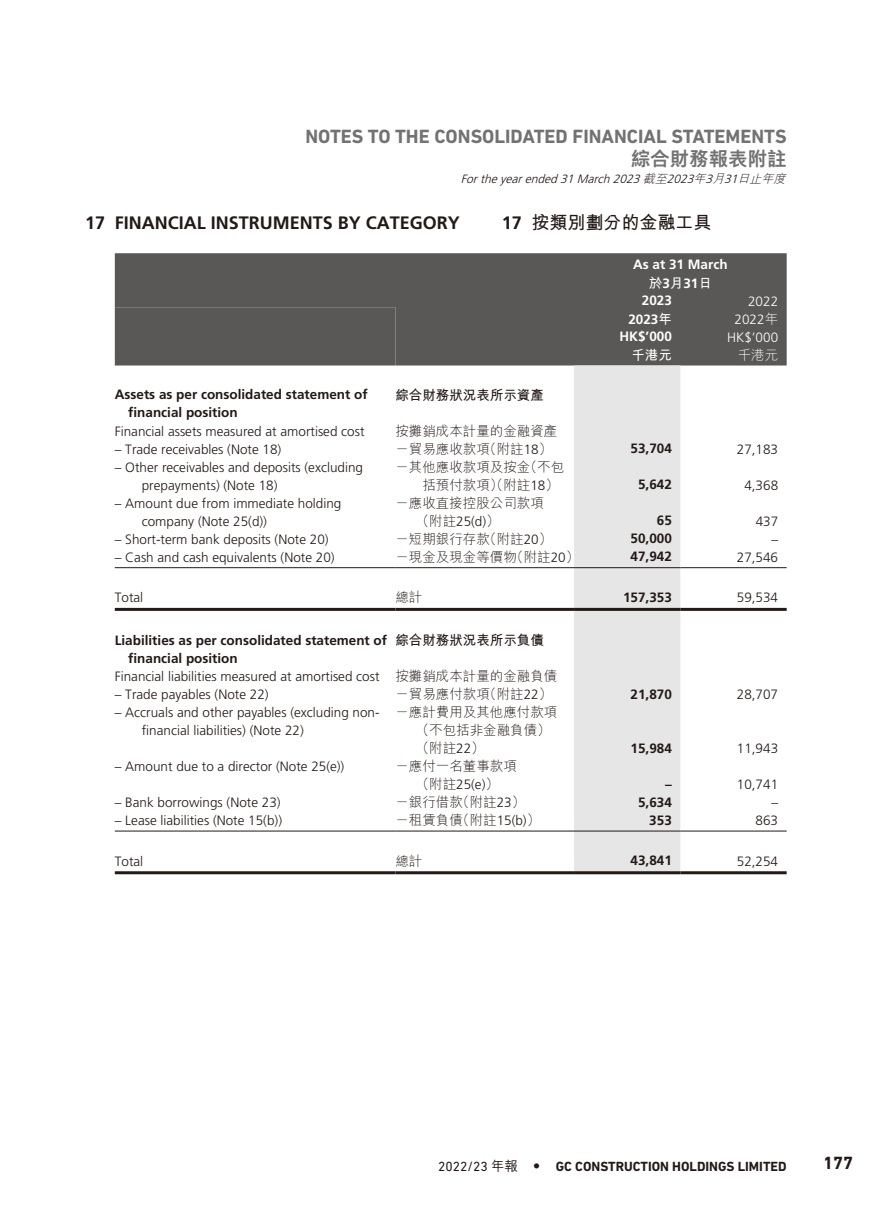
<style>
.page{position:relative;width:893px;height:1212px;background:#fff}
.page>*{position:absolute;margin:0;border:0;box-sizing:border-box;transform-origin:0 0}
.t1{font:700 19.5px "DIN Next LT Pro";color:#727272}
.t2{font:800 19.5px "M Hei HK";color:#727272}
.t3{font:700 18px "Frutiger LT Std";color:#231916}
.t4{font:700 18px "M Hei HK";color:#231916}
.t5{font:700 18px "DIN Next LT Pro";color:#231916}
.t6{font:300 13.5px/18px "Frutiger LT Std";color:#231916}
.t7{font:300 13.5px/18px "M Hei HK";color:#231916}
.t8{font:700 13.5px/18px "Frutiger LT Std";color:#231916}
.t9{font:700 13.5px "DIN Next LT Pro";color:#231916}
.t10{font:700 13.5px "Frutiger LT Std";color:#fff}
.t11{font:700 13.5px "M Hei HK";color:#231916}
.t12{font:300 13.5px "Frutiger LT Std";color:#fff}
.t13{font:700 13.5px "M Hei HK";color:#fff}
.t14{font:300 13.5px "M Hei HK";color:#fff}
.t15{font:italic 300 12px "Frutiger LT Std";color:#231916}
.s1{font-family:"M Hei HK"}
.s2{font-family:"Frutiger LT Std"}
.s3{font-weight:400}
.s4{font-family:"M Hei HK";font-weight:500}
.s5{font-family:"Futura Std";font-weight:300}
</style>
<div class="page">
<div style="left:115px;top:253px;width:672px;height:112px;background:#595857"></div>
<div style="left:115px;top:307px;width:280px;height:58px;background:#595857"></div>
<div style="left:574px;top:365px;width:106px;height:506px;background:#e6e6e7"></div>
<hr style="left:115px;top:567px;width:280px;height:1px;background:#231916">
<hr style="left:395px;top:567px;width:179px;height:1px;background:#231916">
<hr style="left:574px;top:567px;width:106px;height:1px;background:#231916">
<hr style="left:680px;top:567px;width:107px;height:1px;background:#231916">
<hr style="left:115px;top:608px;width:280px;height:3px;background:#231916">
<hr style="left:395px;top:608px;width:179px;height:3px;background:#231916">
<hr style="left:574px;top:608px;width:106px;height:3px;background:#231916">
<hr style="left:680px;top:608px;width:107px;height:3px;background:#231916">
<hr style="left:115px;top:831px;width:280px;height:1px;background:#231916">
<hr style="left:395px;top:831px;width:179px;height:1px;background:#231916">
<hr style="left:574px;top:831px;width:106px;height:1px;background:#231916">
<hr style="left:680px;top:831px;width:107px;height:1px;background:#231916">
<hr style="left:115px;top:871px;width:280px;height:3px;background:#231916">
<hr style="left:395px;top:871px;width:179px;height:3px;background:#231916">
<hr style="left:574px;top:871px;width:106px;height:3px;background:#231916">
<hr style="left:680px;top:871px;width:107px;height:3px;background:#231916">
<h1 class="t1" style="left:305px;top:124px;width:483px">NOTES TO THE CONSOLIDATED FINANCIAL STATEMENTS</h1>
<h1 class="t2" style="left:631px;top:149px;width:158px">綜合財務報表附註</h1>
<p class="t15" style="left:461px;top:172px;width:329px">Fortheyearended31March2023<span class="s1">截至</span>2023<span class="s1">年</span>3<span class="s1">月</span>31<span class="s1">日止年度</span></p>
<h2 class="t3" style="left:85px;top:212px;width:376px">17 FINANCIAL INSTRUMENTS BY CATEGORY</h2>
<h2 class="t4" style="left:502px;top:209px;width:211px"><span class="s2">17</span> 按類別劃分的金融工具</h2>
<p class="t10" style="left:633px;top:256px;width:96px">As at 31 March</p>
<p class="t13" style="left:649px;top:273px;width:65px">於<span class="s2">3</span>月<span class="s2">31</span>日</p>
<p class="t10" style="left:642px;top:292px;width:32px">2023</p>
<p class="t12" style="left:748px;top:293px;width:32px">2022</p>
<p class="t10" style="left:628px;top:311px;width:45px">2023<span class="s1">年</span></p>
<p class="t12" style="left:735px;top:311px;width:45px">2022<span class="s1">年</span></p>
<p class="t10" style="left:619px;top:328px;width:54px">HK$’000</p>
<p class="t12" style="left:727px;top:329px;width:53px">HK$’000</p>
<p class="t13" style="left:631px;top:345px;width:42px">千港元</p>
<p class="t14" style="left:738px;top:348px;width:42px">千港元</p>
<p class="t8" style="left:128px;top:386px;width:241px;text-indent:-13px">Assets as per consolidated statement of financial position</p>
<p class="t11" style="left:395px;top:385px;width:150px">綜合財務狀況表所示資產</p>
<p class="t6" style="left:115px;top:422px;width:251px">Financial assets measured at amortised cost</p>
<p class="t7" style="left:395px;top:422px;width:163px">按攤銷成本計量的金融資產</p>
<p class="t6" style="left:115px;top:440px;width:168px">– Trade receivables (Note 18)</p>
<p class="t7" style="left:395px;top:440px;width:158px">－貿易應收款項（附註<span class="s2">18</span>）</p>
<p class="t8" style="left:631px;top:440px;width:43px">53,704</p>
<p class="t6" style="left:737px;top:440px;width:43px">27,183</p>
<p class="t6" style="left:142px;top:458px;width:223px;text-indent:-27px">– Other receivables and deposits (excluding prepayments) (Note 18)</p>
<p class="t7" style="left:422px;top:458px;width:143px;text-indent:-27px">－其他應收款項及按金（不包括預付款項）（附註<span class="s2">18</span>）</p>
<p class="t8" style="left:638px;top:476px;width:35px">5,642</p>
<p class="t6" style="left:744px;top:476px;width:35px">4,368</p>
<p class="t6" style="left:142px;top:494px;width:201px;text-indent:-27px">– Amount due from immediate holding company (Note 25(d))</p>
<p class="t7" style="left:395px;top:494px;width:150px">－應收直接控股公司款項</p>
<p class="t6" style="left:416px;top:512px;width:86px"><span class="s1">（附註</span>25(d)<span class="s1">）</span></p>
<p class="t8" style="left:657px;top:512px;width:17px">65</p>
<p class="t6" style="left:756px;top:512px;width:24px">437</p>
<p class="t6" style="left:115px;top:530px;width:215px">– Short-term bank deposits (Note 20)</p>
<p class="t7" style="left:395px;top:530px;width:158px">－短期銀行存款（附註<span class="s2">20</span>）</p>
<p class="t8" style="left:631px;top:530px;width:43px">50,000</p>
<p class="t6" style="left:771px;top:530px;width:8px">–</p>
<p class="t6" style="left:115px;top:548px;width:221px">– Cash and cash equivalents (Note 20)</p>
<p class="t7" style="left:395px;top:548px;width:185px">－現金及現金等價物（附註<span class="s2">20</span>）</p>
<p class="t8" style="left:631px;top:547px;width:43px">47,942</p>
<p class="t6" style="left:737px;top:548px;width:43px">27,546</p>
<p class="t6" style="left:115px;top:589px;width:30px">Total</p>
<p class="t7" style="left:395px;top:588px;width:28px">總計</p>
<p class="t8" style="left:623px;top:588px;width:50px">157,353</p>
<p class="t6" style="left:737px;top:589px;width:43px">59,534</p>
<p class="t8" style="left:128px;top:631px;width:260px;text-indent:-13px">Liabilities as per consolidated statement of financial position</p>
<p class="t11" style="left:395px;top:630px;width:150px">綜合財務狀況表所示負債</p>
<p class="t6" style="left:115px;top:668px;width:444px">Financial liabilities measured at amortised cost <span class="s1">按攤銷成本計量的金融負債</span></p>
<p class="t6" style="left:115px;top:686px;width:155px">– Trade payables (Note 22)</p>
<p class="t7" style="left:395px;top:685px;width:158px">－貿易應付款項（附註<span class="s2">22</span>）</p>
<p class="t8" style="left:631px;top:685px;width:43px">21,870</p>
<p class="t6" style="left:737px;top:686px;width:43px">28,707</p>
<p class="t6" style="left:142px;top:704px;width:239px;text-indent:-27px">– Accruals and other payables (excluding non&shy;financial liabilities) (Note 22)</p>
<p class="t7" style="left:416px;top:703px;width:143px;text-indent:-20px">－應計費用及其他應付款項（不包括非金融負債）（附註<span class="s2">22</span>）</p>
<p class="t8" style="left:631px;top:739px;width:43px">15,984</p>
<p class="t6" style="left:737px;top:740px;width:43px">11,943</p>
<p class="t6" style="left:115px;top:758px;width:231px">– Amount due to a director (Note 25(e))</p>
<p class="t7" style="left:395px;top:757px;width:123px">－應付一名董事款項</p>
<p class="t6" style="left:416px;top:776px;width:85px"><span class="s1">（附註</span>25(e)<span class="s1">）</span></p>
<p class="t8" style="left:665px;top:775px;width:8px">–</p>
<p class="t6" style="left:737px;top:776px;width:43px">10,741</p>
<p class="t6" style="left:115px;top:794px;width:167px">– Bank borrowings (Note 23)</p>
<p class="t7" style="left:395px;top:793px;width:131px">－銀行借款（附註<span class="s2">23</span>）</p>
<p class="t8" style="left:638px;top:793px;width:35px">5,634</p>
<p class="t6" style="left:771px;top:794px;width:8px">–</p>
<p class="t6" style="left:115px;top:812px;width:169px">– Lease liabilities (Note 15(b))</p>
<p class="t7" style="left:395px;top:811px;width:146px">－租賃負債（附註<span class="s2">15(b)</span>）</p>
<p class="t8" style="left:649px;top:811px;width:24px">353</p>
<p class="t6" style="left:756px;top:812px;width:24px">863</p>
<p class="t6" style="left:115px;top:852px;width:30px">Total</p>
<p class="t7" style="left:395px;top:851px;width:28px">總計</p>
<p class="t8" style="left:631px;top:851px;width:43px">43,841</p>
<p class="t6" style="left:737px;top:852px;width:43px">52,254</p>
<p class="t9" style="left:438px;top:1158px;width:350px"><span class="s3">2022/23</span> <span class="s4">年報</span> <span class="s5">•</span> GC CONSTRUCTION HOLDINGS LIMITED</p>
<h2 class="t5" style="left:823px;top:1153px;width:32px">177</h2>
</div>
